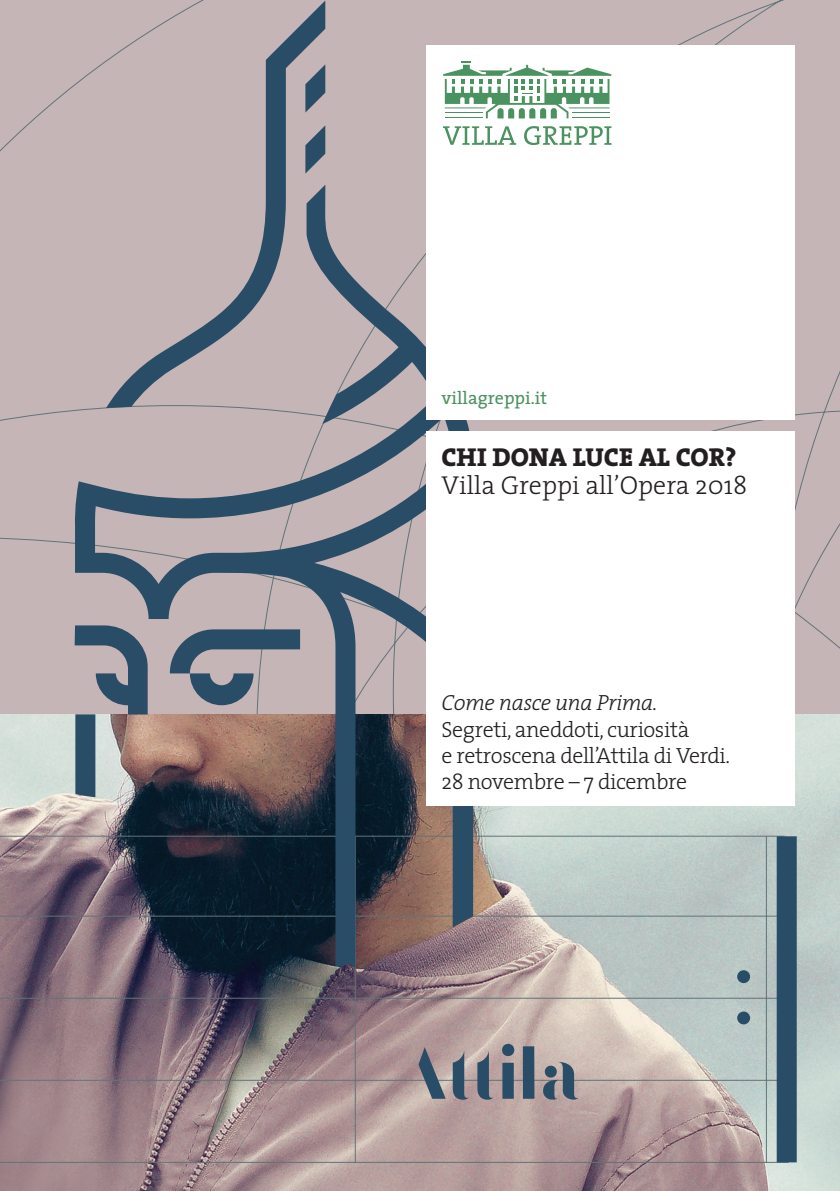
<style>
.page{position:relative;width:840px;height:1191px;background:#fff}
.page>*{position:absolute;margin:0;border:0;box-sizing:border-box;transform-origin:0 0}
.t1{font:72px "F Bella Stencil";letter-spacing:.04em;color:#294c67}
.t2{font:300 26px "The Serif";color:#231f20}
.t3{font:800 26px "The Serif";color:#231f20}
.t4{font:300 22px/26.4px "The Serif";letter-spacing:-.02em;color:#231f20}
.t5{font:italic 300 22px "The Serif";letter-spacing:-.02em;color:#231f20}
.t6{font:18px "The Serif";color:#4a925f}
</style>
<div class="page">
<div style="left:0;top:0;width:839px;height:714px;background:#c5b5b6"></div>
<img style="left:0;top:714px;width:839px;height:477px">
<hr style="left:0;top:915px;width:788px;height:1px;background:#617479">
<hr style="left:0;top:998px;width:788px;height:1px;background:#617479">
<hr style="left:0;top:1080px;width:788px;height:1px;background:#617479">
<hr style="left:0;top:1162px;width:788px;height:1px;background:#617479">
<hr style="left:0;top:836px;width:784px;height:1px;background:#617479">
<hr style="left:355px;top:836px;width:1px;height:326px;background:#617479">
<hr style="left:765px;top:836px;width:1px;height:326px;background:#617479">
<hr style="left:0;top:836px;width:1px;height:326px;background:#617479">
<div style="left:776px;top:836px;width:20px;height:326px;background:#294c67"></div>
<div style="left:736px;top:970px;width:13px;height:13px;background:#294c67;border-radius:50%"></div>
<svg style="left:736px;top:1011px;width:13px;height:13px"></svg>
<svg style="left:106px;top:1px;width:219px;height:184px;background:#b1a7ac"></svg>
<svg style="left:74px;top:185px;width:399px;height:782px;background:#817e86"></svg>
<div style="left:425px;top:45px;width:369px;height:375px;background:#fff"></div>
<svg style="left:443px;top:61px;width:168px;height:57px"></svg>
<svg style="left:443px;top:126px;width:73px;height:19px"></svg>
<svg style="left:524px;top:126px;width:87px;height:19px"></svg>
<div style="left:425px;top:431px;width:369px;height:374px;background:#fff"></div>
<p class="t6" style="left:441px;top:383px;width:107px">villagreppi.it</p>
<p class="t3" style="left:441px;top:435px;width:296px">CHI DONA LUCE AL COR?</p>
<p class="t2" style="left:441px;top:463px;width:307px">Villa Greppi all’Opera 2018</p>
<p class="t5" style="left:441px;top:684px;width:217px">Come nasce una Prima.</p>
<p class="t4" style="left:441px;top:715px;width:290px">Segreti, aneddoti, curiosità<br>e retroscena dell’Attila di Verdi.<br>28 novembre – 7 dicembre</p>
<h1 class="t1" style="left:404px;top:1030px;width:178px">Attila</h1>
</div>
